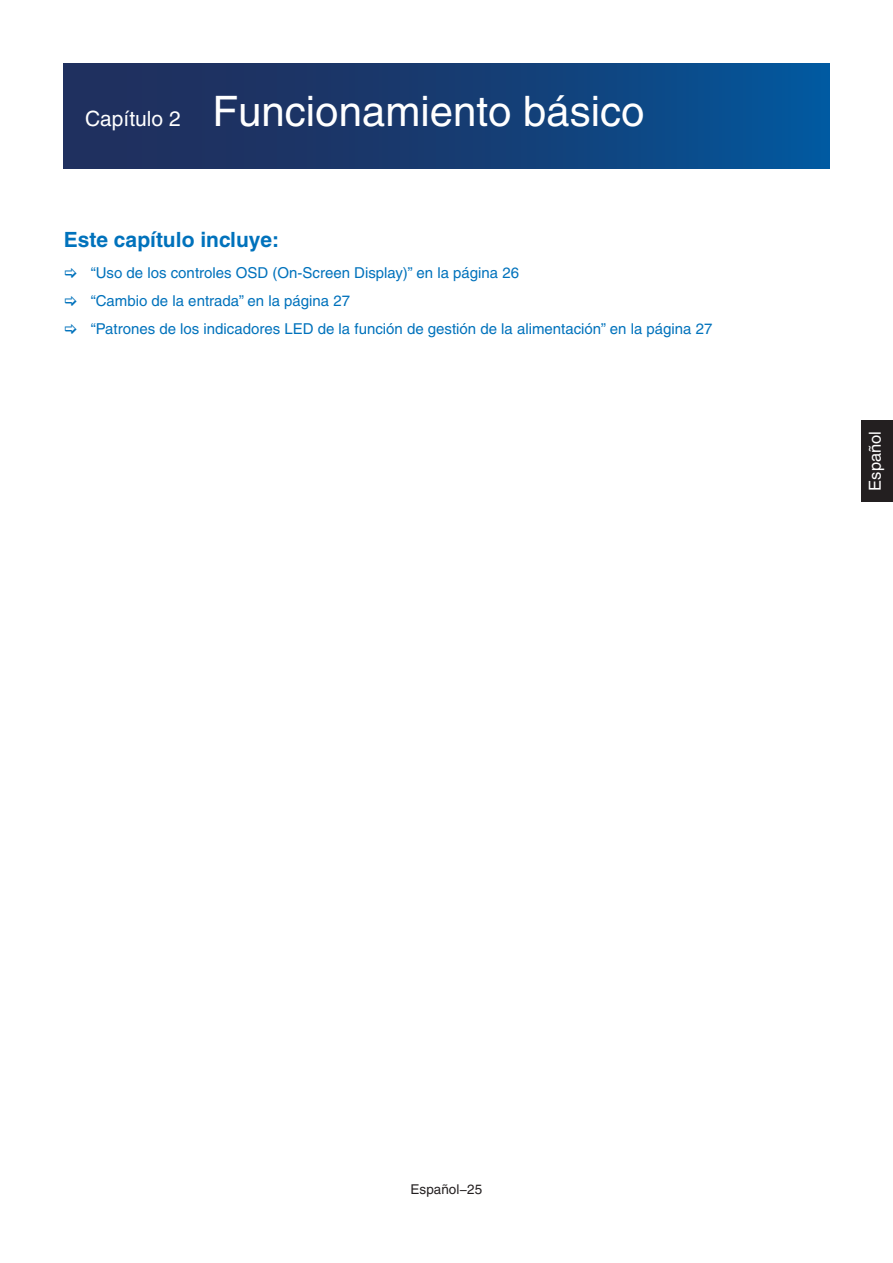
<style>
.page{position:relative;width:893px;height:1263px;background:#fff}
.page>*{position:absolute;margin:0;border:0;box-sizing:border-box;transform-origin:0 0}
.t1{font:42px "Helvetica";color:#fff}
.Head_3{font:700 21px "Helvetica";color:#0072bc}
.t2{font:16.5px "Helvetica";color:#fff}
.t3{font:15px "Helvetica";color:#0072bc}
.t4{font:13.5px "Helvetica";color:#231f20}
.s1{font-size:21px}
</style>
<div class="page">
<div style="left:861px;top:420px;width:32px;height:81px;background:#231f20"></div>
<div style="left:64px;top:64px;width:765px;height:104px;background:linear-gradient(to right,#242954,#055497)"></div>
<p class="t1" style="left:85px;top:87px;width:561px"><span class="s1">Capítulo 2</span> Funcionamiento básico</p>
<p class="Head_3" style="left:64px;top:226px;width:217px">Este capítulo incluye:</p>
<p class="t3" style="left:91px;top:264px;width:430px">“Uso de los controles OSD (On-Screen Display)” en la página 26</p>
<p class="t3" style="left:91px;top:292px;width:261px">“Cambio de la entrada” en la página 27</p>
<p class="t3" style="left:91px;top:320px;width:623px">“Patrones de los indicadores LED de la función de gestión de la alimentación” en la página 27</p>
<p class="t2" style="left:865px;top:491px;width:61px;rotate:-90deg">Español</p>
<p class="t4" style="left:411px;top:1181px;width:73px">Español−25</p>
</div>
